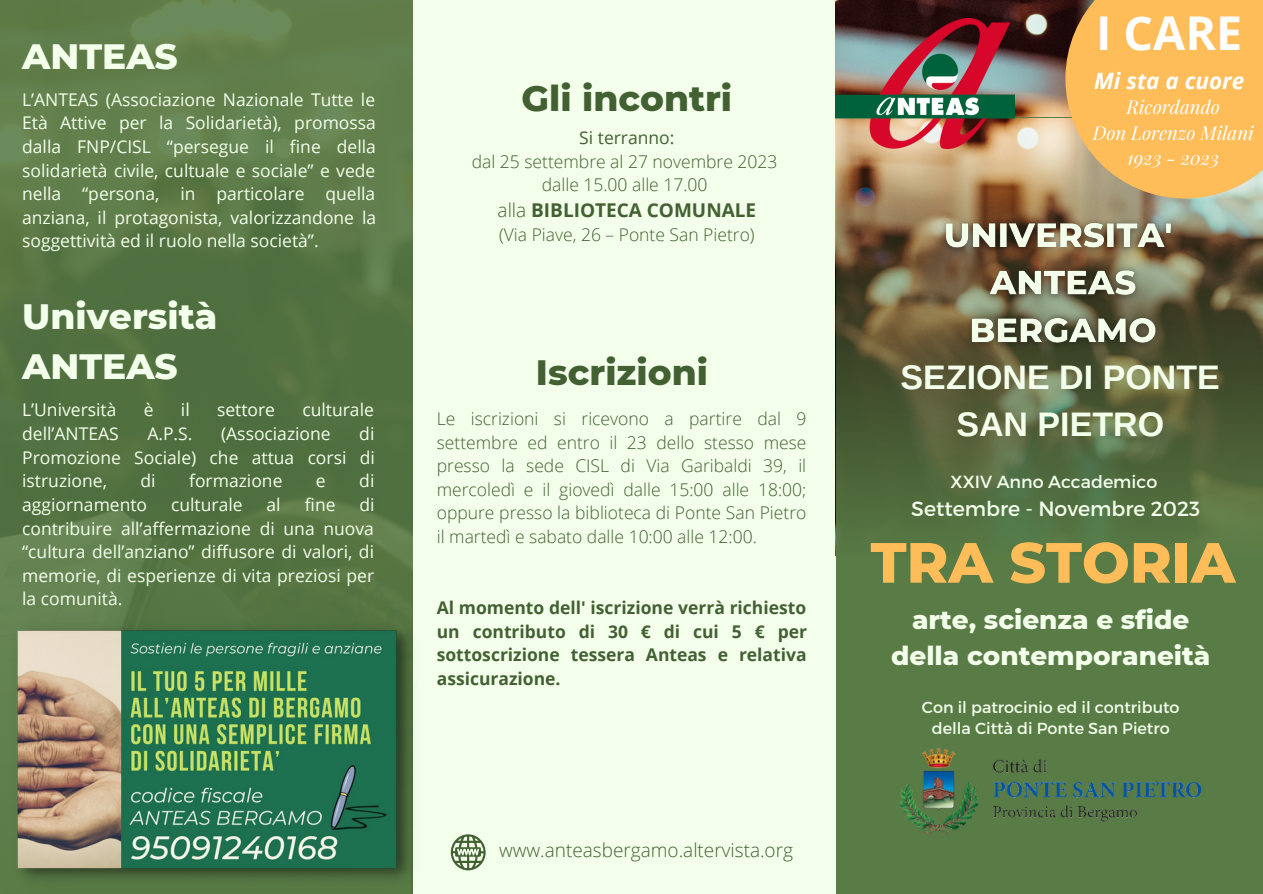
<style>
.page{position:relative;width:1263px;height:894px;background:#fff}
.page>*{position:absolute;margin:0;border:0;box-sizing:border-box;transform-origin:0 0}
.t1{font:800 56.55px "Montserrat";color:#ffbd59}
.t2{font:700 46.5px "Open Sans";color:#fff}
.t3{font:800 35.85px/49.5px "Montserrat";color:#f3ffeb}
.t4{font:800 35.85px "Montserrat";color:#436033}
.t5{font:700 34.05px/47.2px "Arimo";color:#f3ffeb;text-align:center}
.t6{font:800 26.25px/36px "Montserrat";color:#f3ffeb;text-align:center}
.t7{font:italic 700 22.5px "Open Sans";color:#fff}
.t8{font:20.55px "Montserrat";color:#f3ffeb}
.t9{font:300 19.05px "Open Sans";color:#436033}
.t10{font:700 19.05px "Open Sans";color:#436033}
.t11{font:italic 18.75px "Playfair Display";color:#fff}
.t12{font:17.55px/23.5px "Open Sans";color:#f3ffeb;text-align:justify}
.t13{font:300 17.55px/23.5px "Open Sans";color:#436033;text-align:justify}
.t14{font:700 17.55px/23.5px "Open Sans";color:#436033;text-align:justify}
.t15{font:17.55px "Montserrat";color:#f3ffeb}
.t16{font:17.55px "Open Sans";color:#436033}
.t17{font:16.05px/21.3px "Montserrat";color:#f3ffeb;text-align:center}
.s1{font-weight:300}
</style>
<div class="page">
<div style="left:0;top:0;width:1263px;height:893px;background:#f3ffeb"></div>
<div style="left:836px;top:545px;width:427px;height:348px;background:#597c46"></div>
<img style="left:836px;top:0;width:229px;height:118px">
<img style="left:836px;top:118px;width:427px;height:427px">
<img style="left:0;top:0;width:412px;height:893px">
<svg style="left:0;top:508px;width:411px;height:385px;background:#5a7947"></svg>
<svg style="left:451px;top:834px;width:35px;height:36px"></svg>
<img style="left:836px;top:19px;width:179px;height:129px">
<img style="left:7px;top:617px;width:406px;height:273px">
<svg style="left:1065px;top:0;width:198px;height:198px;background:#f2b65d"></svg>
<img style="left:899px;top:748px;width:303px;height:87px">
<img style="left:932px;top:204px;width:262px;height:160px">
<p class="t3" style="left:22px;top:31px;width:157px">ANTEAS</p>
<p class="t12" style="left:22px;top:87px;width:355px">L’ANTEAS (Associazione Nazionale Tutte le Età Attive per la Solidarietà), promossa dalla FNP/CISL “persegue il fine della solidarietà civile, cultuale e sociale” e vede nella “persona, in particolare quella anziana, il protagonista, valorizzandone la soggettività ed il ruolo nella società”.</p>
<p class="t3" style="left:22px;top:291px;width:197px">Università<br>ANTEAS</p>
<p class="t12" style="left:22px;top:397px;width:96px">L’Università</p>
<p class="t12" style="left:144px;top:397px;width:11px">è</p>
<p class="t12" style="left:181px;top:397px;width:10px">il</p>
<p class="t12" style="left:217px;top:397px;width:60px">settore</p>
<p class="t12" style="left:302px;top:397px;width:73px">culturale</p>
<p class="t12" style="left:22px;top:421px;width:98px">dell’ANTEAS</p>
<p class="t12" style="left:147px;top:421px;width:47px">A.P.S.</p>
<p class="t12" style="left:221px;top:421px;width:111px">(Associazione</p>
<p class="t12" style="left:22px;top:421px;width:354px;text-indent:337px">di Promozione Sociale) che attua corsi di istruzione,</p>
<p class="t12" style="left:141px;top:468px;width:17px">di</p>
<p class="t12" style="left:189px;top:468px;width:95px">formazione</p>
<p class="t12" style="left:316px;top:468px;width:11px">e</p>
<p class="t12" style="left:359px;top:468px;width:17px">di</p>
<p class="t12" style="left:22px;top:492px;width:127px">aggiornamento</p>
<p class="t12" style="left:171px;top:492px;width:73px">culturale</p>
<p class="t12" style="left:267px;top:492px;width:16px">al</p>
<p class="t12" style="left:305px;top:492px;width:32px">fine</p>
<p class="t12" style="left:22px;top:492px;width:354px;text-indent:337px">di contribuire all’affermazione di una nuova “cultura dell’anziano” diffusore di valori, di memorie, di esperienze di vita preziosi per la comunità.</p>
<p class="t4" style="left:522px;top:76px;width:212px">Gli incontri</p>
<p class="t16" style="left:579px;top:125px;width:97px">Si terranno:</p>
<p class="t13" style="left:472px;top:149px;width:307px">dal 25 settembre al 27 novembre 2023</p>
<p class="t13" style="left:542px;top:173px;width:167px">dalle 15.00 alle 17.00</p>
<p class="t10" style="left:498px;top:197px;width:260px"><span class="s1">alla</span> BIBLIOTECA COMUNALE</p>
<p class="t13" style="left:499px;top:222px;width:257px">(Via Piave, 26 – Ponte San Pietro)</p>
<p class="t4" style="left:536px;top:350px;width:174px">Iscrizioni</p>
<p class="t13" style="left:437px;top:406px;width:371px">Le iscrizioni si ricevono a partire dal 9 settembre ed entro il 23 dello stesso mese presso la sede CISL di Via Garibaldi 39, il mercoledì e il giovedì dalle 15:00 alle 18:00; oppure presso la biblioteca di Ponte San Pietro il martedì e sabato dalle 10:00 alle 12:00.</p>
<p class="t14" style="left:437px;top:595px;width:372px">Al momento dell' iscrizione verrà richiesto un contributo di 30 € di cui 5 € per sottoscrizione tessera Anteas e relativa assicurazione.</p>
<p class="t9" style="left:499px;top:836px;width:296px">www.anteasbergamo.altervista.org</p>
<p class="t2" style="left:1096px;top:0;width:148px">I CARE</p>
<p class="t7" style="left:1094px;top:65px;width:152px">Mi sta a cuore</p>
<p class="t11" style="left:1126px;top:93px;width:95px">Ricordando</p>
<p class="t11" style="left:1093px;top:119px;width:163px">Don Lorenzo Milani</p>
<p class="t11" style="left:1127px;top:145px;width:94px">1923 - 2023</p>
<p class="t5" style="left:901px;top:353px;width:321px">SEZIONE DI PONTE<br>SAN PIETRO</p>
<p class="t15" style="left:951px;top:470px;width:208px">XXIV Anno Accademico</p>
<p class="t8" style="left:911px;top:495px;width:290px">Settembre - Novembre 2023</p>
<p class="t1" style="left:870px;top:527px;width:366px">TRA STORIA</p>
<p class="t6" style="left:891px;top:601px;width:321px">arte, scienza e sfide della contemporaneità</p>
<p class="t17" style="left:922px;top:695px;width:259px">Con il patrocinio ed il contributo della Città di Ponte San Pietro</p>
</div>
